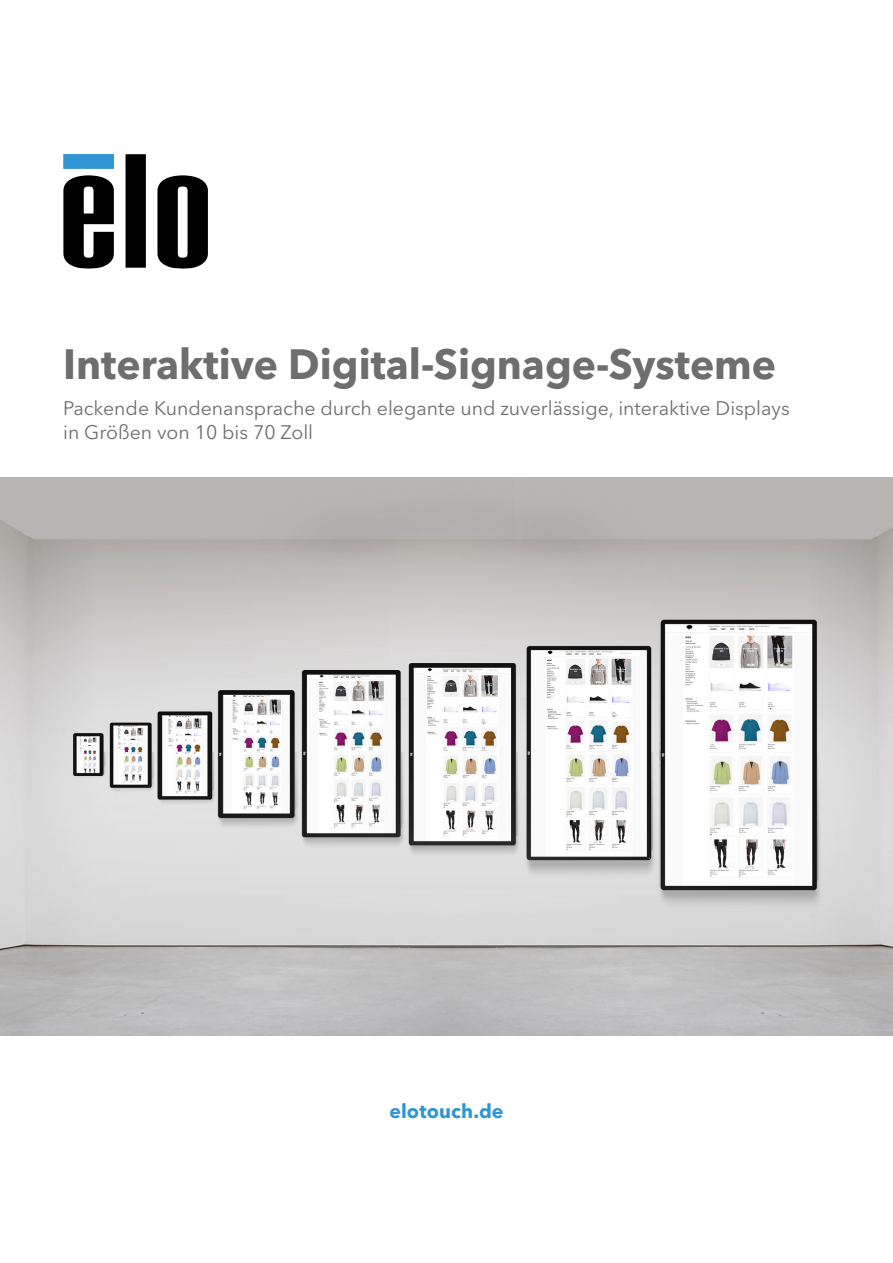
<style>
.page{position:relative;width:893px;height:1263px;background:#fff}
.page>*{position:absolute;margin:0;border:0;box-sizing:border-box;transform-origin:0 0}
.t1{font:700 42px "Avenir Next LT Pro";color:#6e6e6e}
.t2{font:19.5px/23.4px "Avenir Next LT Pro";color:#6e6e6e}
.t3{font:700 19.5px "Avenir Next LT Pro";letter-spacing:.005em;color:#2f95d3}
</style>
<div class="page">
<img style="left:0;top:478px;width:893px;height:558px">
<div style="left:126px;top:154px;width:20px;height:114px;background:#000"></div>
<svg style="left:63px;top:175px;width:51px;height:94px"></svg>
<svg style="left:157px;top:175px;width:51px;height:94px"></svg>
<div style="left:63px;top:154px;width:51px;height:15px;background:#2f95d3"></div>
<h1 class="t1" style="left:63px;top:339px;width:714px">Interaktive Digital-Signage-Systeme</h1>
<p class="t2" style="left:63px;top:397px;width:728px">Packende Kundenansprache durch elegante und zuverlässige, interaktive Displays in Größen von 10 bis 70 Zoll</p>
<p class="t3" style="left:389px;top:1099px;width:116px">elotouch.de</p>
</div>
